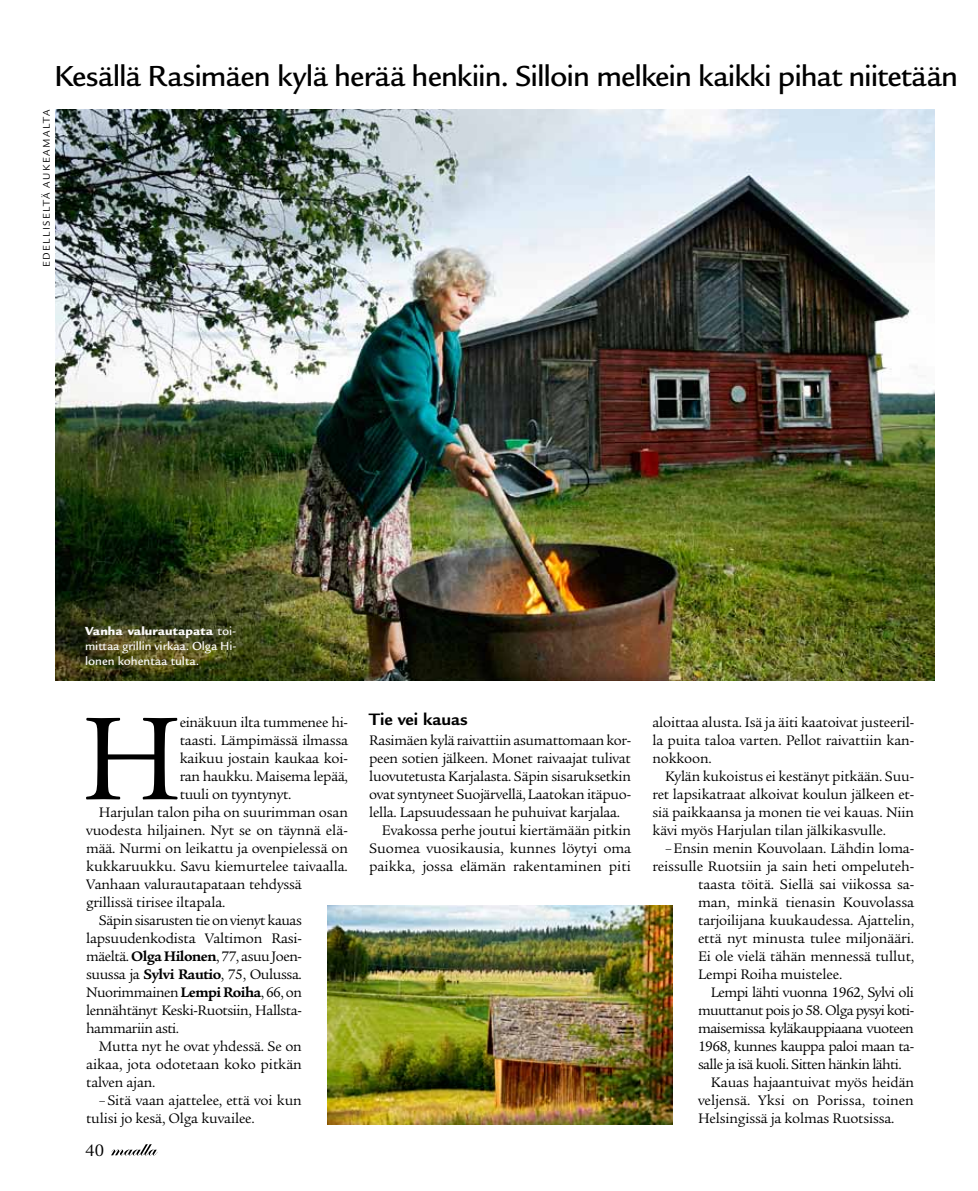
<style>
.page{position:relative;width:978px;height:1191px;background:#fff}
.page>*{position:absolute;margin:0;border:0;box-sizing:border-box;transform-origin:0 0}
.t1{font:128.25px "Legacy Serif Std";color:#000}
.t2{font:500 31.5px "Legacy Sans Std";letter-spacing:-.03em;color:#000}
.t3{font:700 18px "Legacy Sans Std";color:#000}
.t4{font:18px "Legacy Serif Std";color:#000}
.t5{font:15px/18px "Legacy Serif Std";letter-spacing:-.01em;color:#000;text-align:justify}
.t6{font:15px "Legacy Serif Std";letter-spacing:-.03em;color:#000}
.t7{font:15px "Legacy Serif Std";letter-spacing:-.04em;color:#000}
.t8{font:15px "Legacy Serif Std";letter-spacing:-.035em;color:#000}
.t9{font:500 12.75px/15px "Legacy Sans Std";color:#fbfafa;text-align:justify}
.t10{font:10.5px "Legacy Sans Std";letter-spacing:.145em;color:#000}
.s1{font-weight:900}
.s2{font-weight:700}
</style>
<div class="page">
<svg style="left:111px;top:1144px;width:47px;height:11px"></svg>
<img style="left:327px;top:905px;width:346px;height:219px">
<img style="left:55px;top:109px;width:879px;height:571px">
<h2 class="t2" style="left:54px;top:58px;width:905px">Kesällä Rasimäen kylä herää henkiin. Silloin melkein kaikki pihat niitetään</h2>
<p class="t10" style="left:41px;top:267px;width:159px;rotate:-90deg">EDELLI SELTÄ AUKEAMALTA</p>
<p class="t9" style="left:85px;top:624px;width:153px"><span class="s1">Vanha valurautapata</span> toi&shy;mittaa grillin virkaa. Olga Hi&shy;lonen kohentaa tulta.</p>
<h1 class="t1" style="left:81px;top:686px;width:101px">H</h1>
<p class="t5" style="left:180px;top:713px;width:170px">einäkuun ilta tummenee hi-</p>
<p class="t5" style="left:180px;top:731px;width:170px">taasti. Lämpimässä ilmassa</p>
<p class="t5" style="left:180px;top:749px;width:170px">kaikuu jostain kaukaa koi-</p>
<p class="t5" style="left:180px;top:767px;width:170px">ran haukku. Maisema lepää,</p>
<p class="t5" style="left:180px;top:785px;width:113px">tuuli on tyyntynyt.</p>
<p class="t5" style="left:99px;top:803px;width:251px">Harjulan talon piha on suurimman osan</p>
<p class="t5" style="left:86px;top:821px;width:263px">vuodesta hiljainen. Nyt se on täynnä elä-</p>
<p class="t5" style="left:86px;top:839px;width:263px">mää. Nurmi on leikattu ja ovenpielessä on</p>
<p class="t5" style="left:86px;top:857px;width:263px">kukkaruukku. Savu kiemurtelee taivaalla.</p>
<p class="t5" style="left:86px;top:875px;width:217px">Vanhaan valurautapataan tehdyssä</p>
<p class="t5" style="left:86px;top:893px;width:141px">grillissä tirisee iltapala.</p>
<p class="t6" style="left:99px;top:912px;width:204px">Säpin sisarusten tie on vienyt kauas</p>
<p class="t5" style="left:86px;top:929px;width:217px">lapsuudenkodista Valtimon Rasi-</p>
<p class="t6" style="left:86px;top:948px;width:217px">mäeltä. <span class="s2">Olga Hilonen</span>, 77, asuu Joen-</p>
<p class="t6" style="left:86px;top:966px;width:217px">suussa ja <span class="s2">Sylvi Rautio</span>, 75, Oulussa.</p>
<p class="t6" style="left:86px;top:984px;width:217px">Nuorimmainen <span class="s2">Lempi Roiha</span>, 66, on</p>
<p class="t6" style="left:86px;top:1002px;width:217px">lennähtänyt Keski-Ruotsiin, Hallsta-</p>
<p class="t6" style="left:86px;top:1020px;width:95px">hammariin asti.</p>
<p class="t5" style="left:99px;top:1037px;width:205px">Mutta nyt he ovat yhdessä. Se on</p>
<p class="t5" style="left:86px;top:1055px;width:217px">aikaa, jota odotetaan koko pitkän</p>
<p class="t5" style="left:86px;top:1073px;width:71px">talven ajan.</p>
<p class="t5" style="left:99px;top:1091px;width:204px">–Sitä vaan ajattelee, että voi kun</p>
<p class="t5" style="left:86px;top:1109px;width:170px">tulisi jo kesä, Olga kuvailee.</p>
<p class="t4" style="left:85px;top:1139px;width:21px">40</p>
<p class="t3" style="left:369px;top:708px;width:100px">Tie vei kauas</p>
<p class="t5" style="left:369px;top:731px;width:263px">Rasimäen kylä raivattiin asumattomaan kor-</p>
<p class="t5" style="left:369px;top:749px;width:263px">peen sotien jälkeen. Monet raivaajat tulivat</p>
<p class="t5" style="left:369px;top:767px;width:263px">luovutetusta Karjalasta. Säpin sisaruksetkin</p>
<p class="t5" style="left:369px;top:785px;width:263px">ovat syntyneet Suojärvellä, Laatokan itäpuo-</p>
<p class="t5" style="left:369px;top:803px;width:253px">lella. Lapsuudessaan he puhuivat karjalaa.</p>
<p class="t5" style="left:382px;top:821px;width:251px">Evakossa perhe joutui kiertämään pitkin</p>
<p class="t5" style="left:369px;top:839px;width:264px">Suomea vuosikausia, kunnes löytyi oma</p>
<p class="t5" style="left:369px;top:857px;width:263px">paikka, jossa elämän rakentaminen piti</p>
<p class="t5" style="left:652px;top:713px;width:263px">aloittaa alusta. Isä ja äiti kaatoivat justeeril&shy;la puita taloa varten. Pellot raivattiin kan&shy;nokkoon.</p>
<p class="t5" style="left:652px;top:767px;width:263px;text-indent:13px">Kylän kukoistus ei kestänyt pitkään. Suu&shy;ret lapsikatraat alkoivat koulun jälkeen et&shy;siä paikkaansa ja monen tie vei kauas. Niin kävi myös Harjulan tilan jälkikasvulle.</p>
<p class="t5" style="left:665px;top:839px;width:251px">–Ensin menin Kouvolaan. Lähdin loma-</p>
<p class="t5" style="left:652px;top:857px;width:263px">reissulle Ruotsiin ja sain heti ompeluteh-</p>
<p class="t5" style="left:698px;top:875px;width:218px">taasta töitä. Siellä sai viikossa sa-</p>
<p class="t5" style="left:698px;top:893px;width:218px">man, minkä tienasin Kouvolassa</p>
<p class="t5" style="left:698px;top:911px;width:217px">tarjoilijana kuukaudessa. Ajattelin,</p>
<p class="t5" style="left:698px;top:929px;width:218px">että nyt minusta tulee miljonääri.</p>
<p class="t5" style="left:698px;top:947px;width:218px">Ei ole vielä tähän mennessä tullut,</p>
<p class="t5" style="left:698px;top:965px;width:146px">Lempi Roiha muistelee.</p>
<p class="t7" style="left:711px;top:984px;width:205px">Lempi lähti vuonna 1962, Sylvi oli</p>
<p class="t7" style="left:698px;top:1002px;width:218px">muuttanut pois jo 58. Olga pysyi koti-</p>
<p class="t8" style="left:698px;top:1020px;width:217px">maisemissa kyläkauppiaana vuoteen</p>
<p class="t7" style="left:698px;top:1038px;width:218px">1968, kunnes kauppa paloi maan ta-</p>
<p class="t7" style="left:698px;top:1056px;width:205px">salle ja isä kuoli. Sitten hänkin lähti.</p>
<p class="t5" style="left:711px;top:1073px;width:205px">Kauas hajaantuivat myös heidän</p>
<p class="t5" style="left:698px;top:1091px;width:217px">veljensä. Yksi on Porissa, toinen</p>
<p class="t5" style="left:698px;top:1109px;width:198px">Helsingissä ja kolmas Ruotsissa.</p>
</div>
